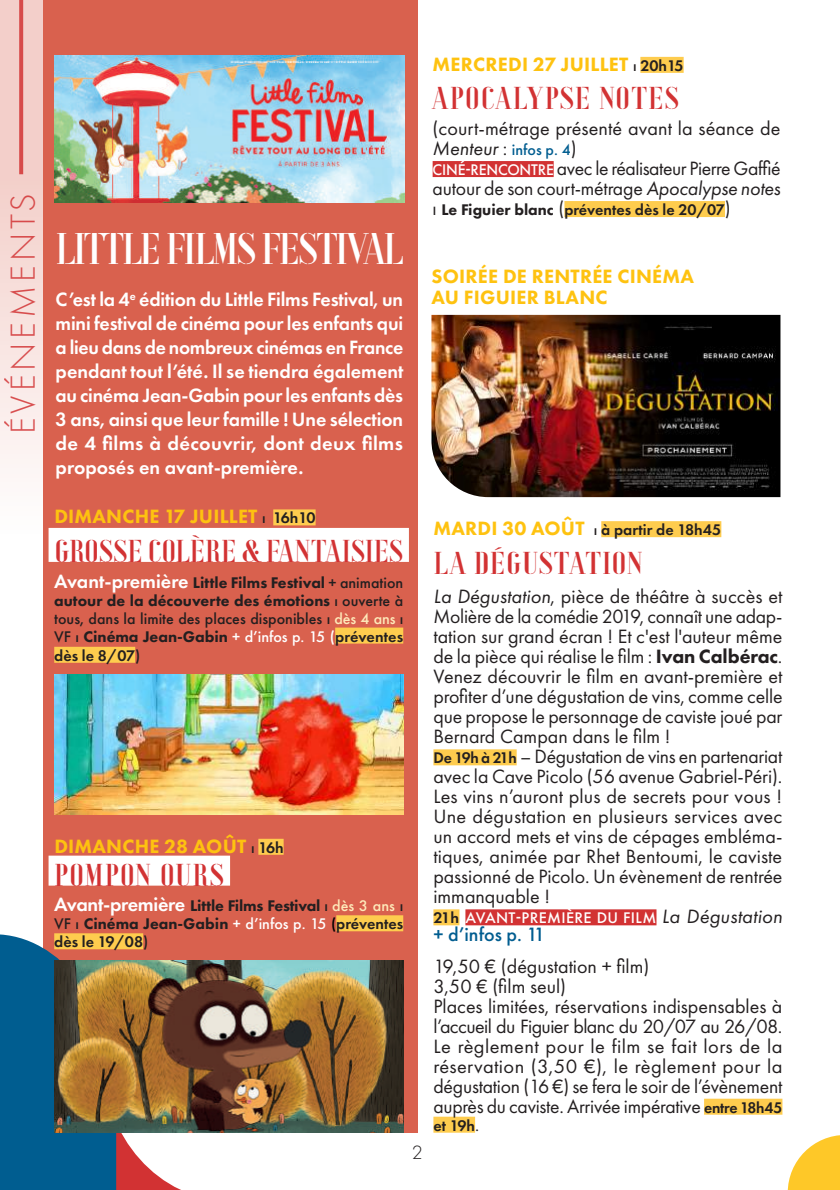
<style>
.page{position:relative;width:840px;height:1190px;background:#fff}
.page>*{position:absolute;margin:0;border:0;box-sizing:border-box;transform-origin:0 0}
.t1{font:42px "Xants";letter-spacing:-.045em;color:#fff}
.t2{font:300 36px "Futura PT";letter-spacing:.11em;color:#d23233}
.t3{font:30px "Xants";letter-spacing:.035em;color:#d23233}
.t4{font:30px "Xants";letter-spacing:-.005em;color:#d23233}
.t5{font:30px "Xants";letter-spacing:.015em;color:#d23233}
.t6{font:20px/20px "Futura PT";color:#231f20}
.t7{font:600 20px/24px "Futura PT";color:#fff;text-align:justify}
.t8{font:800 20px/21px "Futura PT";letter-spacing:.01em;color:#fec210}
.t9{font:20px/20px "Futura PT";letter-spacing:-.02em;color:#231f20}
.t10{font:500 20px "Futura PT";color:#005d90}
.t11{font:300 20px "Futura PT";color:#231f20}
.t12{font:800 16px/18.4px "Futura PT";color:#231f20;text-align:justify}
.t13{font:600 16px "Futura PT";color:#231f20}
.t14{font:500 16px "Futura PT";letter-spacing:.02em;color:#fff}
.t15{font:500 16px "Futura PT";color:#005d90}
.s1{font-weight:500;font-size:16px;color:#231f20}
.s2{font-weight:600;font-size:16px;color:#231f20}
.s3{font-weight:600;font-size:20px;color:#fff}
.s4{font-weight:500}
.s5{font-weight:500;color:#feeaba}
.s6{font-weight:500;color:#fff}
.s7{font-weight:600}
.s8{font-weight:500;color:#000}
.s9{font-weight:400;font-style:italic;font-size:20px;color:#231f20}
.s10{font-weight:400;font-size:20px;color:#231f20}
.s11{font-weight:500;font-size:16px;color:#fff}
.s12{font-style:italic}
.s13{font-weight:400;font-size:20px}
.s14{font-weight:800}
.s15{font-weight:800;font-size:20px;color:#fec210}
.s16{font-weight:600;font-size:16px}
.s17{font-weight:600;color:#231f20}
.s18{font-weight:400;font-size:18px}
</style>
<div class="page">
<div style="left:43px;top:0;width:374px;height:1133px;background:#d9614e"></div>
<div style="left:0;top:0;width:43px;height:567px;background:linear-gradient(to bottom,#f0c4be,#fefdfd)"></div>
<svg style="left:19px;top:0;width:4px;height:174px"></svg>
<div style="left:640px;top:57px;width:43px;height:16px;background:#fecc4e"></div>
<div style="left:432px;top:161px;width:121px;height:16px;background:#d23233"></div>
<div style="left:564px;top:201px;width:160px;height:16px;background:#fecc4e"></div>
<img style="left:54px;top:56px;width:350px;height:147px">
<div style="left:273px;top:509px;width:42px;height:16px;background:#fecc4e"></div>
<div style="left:49px;top:528px;width:360px;height:34px;background:#fff"></div>
<div style="left:335px;top:628px;width:68px;height:16px;background:#fecc4e"></div>
<div style="left:54px;top:647px;width:81px;height:16px;background:#fecc4e"></div>
<div style="left:258px;top:839px;width:25px;height:16px;background:#fecc4e"></div>
<div style="left:49px;top:856px;width:181px;height:30px;background:#fff"></div>
<div style="left:336px;top:915px;width:67px;height:16px;background:#fecc4e"></div>
<div style="left:54px;top:933px;width:89px;height:16px;background:#f2ac4e"></div>
<img style="left:54px;top:674px;width:349px;height:140px">
<img style="left:229px;top:961px;width:174px;height:172px">
<div style="left:601px;top:521px;width:120px;height:16px;background:#fecc4e"></div>
<div style="left:433px;top:749px;width:83px;height:16px;background:#fecc4e"></div>
<div style="left:433px;top:909px;width:26px;height:16px;background:#fecc4e"></div>
<div style="left:465px;top:909px;width:191px;height:16px;background:#d23233"></div>
<div style="left:703px;top:1099px;width:79px;height:16px;background:#fecc4e"></div>
<div style="left:433px;top:1117px;width:42px;height:16px;background:#fecc4e"></div>
<img style="left:431px;top:315px;width:349px;height:182px">
<svg style="left:0;top:934px;width:229px;height:256px;background:#716e63"></svg>
<svg style="left:787px;top:1135px;width:53px;height:55px"></svg>
<h2 class="t2" style="left:3px;top:434px;width:243px;rotate:-90deg">ÉVÉNEMENTS</h2>
<h1 class="t1" style="left:56px;top:223px;width:349px">LITTLE FILMS FESTIVAL</h1>
<p class="t7" style="left:56px;top:287px;width:349px">C’est la 4<sup>e</sup> édition du Little Films Festival, un mini festival de cinéma pour les enfants qui a lieu dans de nombreux cinémas en France pendant tout l’été. Il se tiendra également au cinéma Jean-Gabin pour les enfants dès 3 ans, ainsi que leur famille ! Une sélection de 4 films à découvrir, dont deux films proposés en avant-première.</p>
<p class="t8" style="left:54px;top:506px;width:263px">DIMANCHE 17 JUILLET <span class="s1">ı</span> <span class="s2">16h10</span></p>
<h3 class="t4" style="left:54px;top:532px;width:350px">GROSSE COLÈRE &amp; FANTAISIES</h3>
<p class="t12" style="left:54px;top:573px;width:350px"><span class="s3">Avant-première</span> Little Films Festival <span class="s4">+ animation </span>autour de la découverte des émotions <span class="s4">ı ouverte à tous, dans la limite des places disponibles ı</span> <span class="s5">dès 4 ans</span> <span class="s4">ı VF ı</span> Cinéma Jean-Gabin <span class="s6">+ d’infos p. 15 (</span><span class="s7">préventes dès le 8/07</span><span class="s4">)</span></p>
<p class="t8" style="left:54px;top:835px;width:231px">DIMANCHE 28 AOÛT <span class="s1">ı</span> <span class="s2">16h</span></p>
<h3 class="t3" style="left:54px;top:856px;width:172px">POMPON OURS</h3>
<p class="t12" style="left:54px;top:897px;width:350px"><span class="s3">Avant-première</span> Little Films Festival <span class="s4">ı</span> <span class="s5">dès 3 ans</span> <span class="s4">ı VF ı</span> Cinéma Jean-Gabin <span class="s6">+ d’infos p. 15</span> <span class="s8">(</span><span class="s7">préventes dès le 19/08</span><span class="s4">)</span></p>
<p class="t11" style="left:412px;top:1141px;width:12px">2</p>
<p class="t8" style="left:432px;top:53px;width:252px">MERCREDI 27 JUILLET <span class="s1">ı</span> <span class="s2">20h15</span></p>
<h3 class="t3" style="left:432px;top:80px;width:248px">APOCALYPSE NOTES</h3>
<p class="t6" style="left:432px;top:118px;width:349px">(court-métrage présenté avant la séance de</p>
<p class="t15" style="left:432px;top:140px;width:145px"><span class="s9">Menteur</span> <span class="s10">:</span> infos p. 4<span class="s10">)</span></p>
<p class="t9" style="left:432px;top:158px;width:349px"><span class="s11">CINÉ-RENCONTRE</span> avec le réalisateur Pierre Gaffié autour de son court-métrage <span class="s12">Apocalypse notes</span></p>
<p class="t13" style="left:432px;top:200px;width:300px"><span class="s13">ı</span> <span class="s14">Le Figuier blanc</span> <span class="s13">(</span>préventes dès le 20/07<span class="s13">)</span></p>
<p class="t8" style="left:431px;top:266px;width:264px">SOIRÉE DE RENTRÉE CINÉMA<br>AU FIGUIER BLANC</p>
<p class="t13" style="left:433px;top:520px;width:289px"><span class="s15">MARDI 30 AOÛT</span> <span class="s4">ı</span> à partir de 18h45</p>
<h3 class="t5" style="left:433px;top:544px;width:211px">LA DÉGUSTATION</h3>
<p class="t6" style="left:433px;top:587px;width:350px"><span class="s12">La Dégustation</span>, pièce de théâtre à succès et Molière de la comédie 2019, connaît une adap&shy;tation sur grand écran ! Et c'est l'auteur même de la pièce qui réalise le film : <span class="s14">Ivan Calbérac</span>.<br>Venez découvrir le film en avant-première et profiter d’une dégustation de vins, comme celle que propose le personnage de caviste joué par Bernard Campan dans le film !<br><span class="s16">De 19h à 21h</span> – Dégustation de vins en partenariat avec la Cave Picolo (56 avenue Gabriel-Péri).<br>Les vins n’auront plus de secrets pour vous !<br>Une dégustation en plusieurs services avec un accord mets et vins de cépages embléma&shy;tiques, animée par Rhet Bentoumi, le caviste passionné de Picolo. Un évènement de rentrée immanquable !</p>
<p class="t14" style="left:433px;top:908px;width:350px"><span class="s17">21h</span> AVANT-PREMIÈRE DU FILM <span class="s9">La Dégustation</span></p>
<p class="t10" style="left:433px;top:923px;width:113px">+ d’infos p. 11</p>
<p class="t6" style="left:433px;top:956px;width:350px">19,50 € (dégustation + film)<br>3,50 € (film seul)<br>Places limitées, réservations indispensables à l’accueil du Figuier blanc du 20/07 au 26/08.<br>Le règlement pour le film se fait lors de la réservation (3,50 €), le règlement pour la dégustation (16 €) se fera le soir de l’évènement auprès du caviste. Arrivée impérative <span class="s16">entre 18h45</span></p>
<p class="t13" style="left:433px;top:1115px;width:47px">et 19h<span class="s18">.</span></p>
</div>
